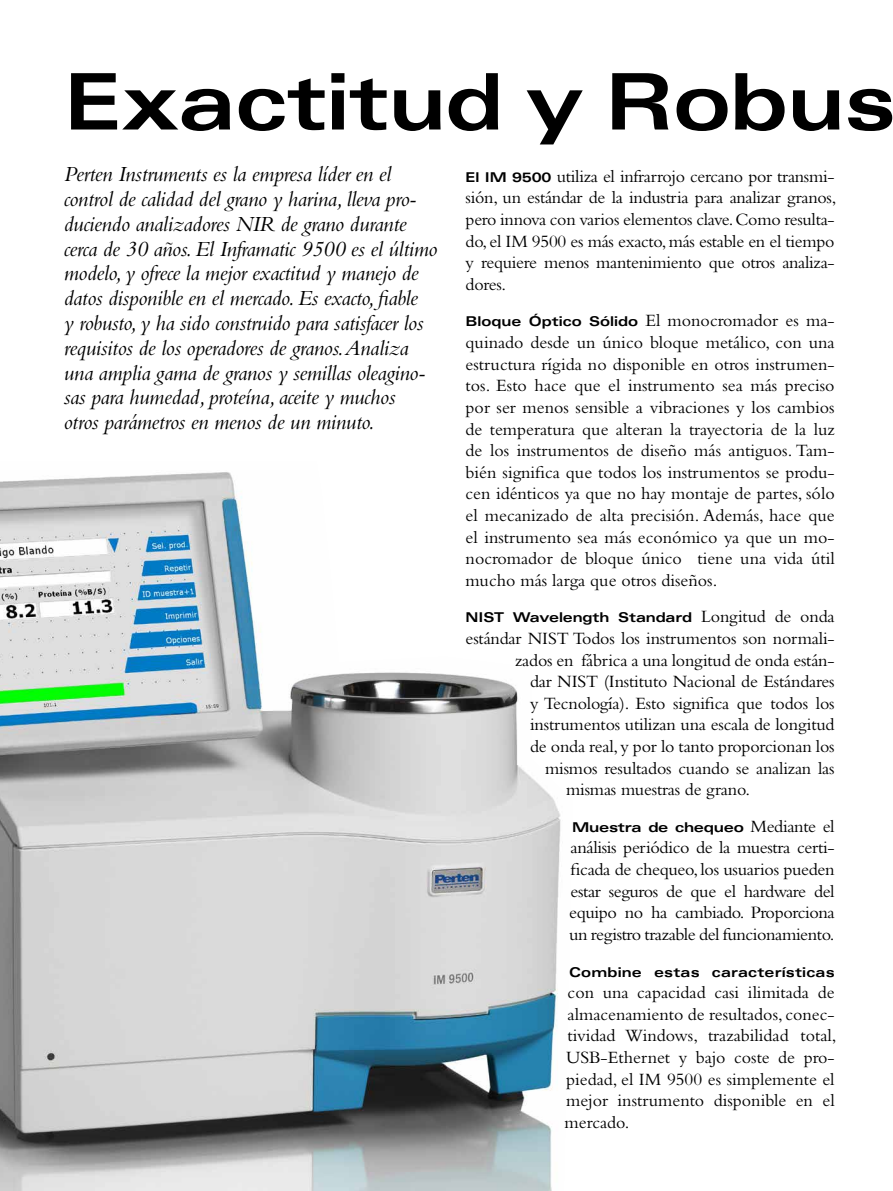
<style>
.page{position:relative;width:893px;height:1191px;background:#fff}
.page>*{position:absolute;margin:0;border:0;box-sizing:border-box;transform-origin:0 0}
.t1{font:700 expanded 78px "Univers";letter-spacing:-.01em;color:#000}
.t2{font:italic 22.5px/24.8px "Bembo";letter-spacing:-.02em;color:#000}
.t3{font:18px/21.6px "Bembo";letter-spacing:-.01em;color:#000;text-align:justify}
.t4{font:700 expanded 13.5px "Univers";letter-spacing:-.01em;color:#000}
.t5{font:700 expanded 13.5px "Univers";letter-spacing:.01em;color:#000}
.s1{font-family:"Univers";font-weight:700;font-stretch:expanded;font-size:13.5px}
.s2{font-family:"Bembo";font-weight:400;font-stretch:normal;font-size:18px}
</style>
<div class="page">
<img style="left:0;top:472px;width:561px;height:719px">
<h1 class="t1" style="left:64px;top:57px;width:833px">Exactitud y Robus</h1>
<p class="t2" style="left:64px;top:162px;width:375px">Perten Instruments es la empresa líder en el control de calidad del grano y harina, lleva pro&shy;duciendo analizadores NIR de grano durante cerca de 30 años. El Inframatic 9500 es el último modelo, y ofrece la mejor exactitud y manejo de datos disponible en el mercado. Es exacto, fiable<br>y robusto, y ha sido construido para satisfacer los requisitos de los operadores de granos.Analiza una amplia gama de granos y semillas oleagino&shy;sas para humedad, proteína, aceite y muchos<br>otros parámetros en menos de un minuto.</p>
<p class="t3" style="left:466px;top:165px;width:372px"><span class="s1">El IM 9500</span> utiliza el infrarrojo cercano por transmi&shy;sión, un estándar de la industria para analizar granos, pero innova con varios elementos clave. Como resulta&shy;do, el IM 9500 es más exacto, más estable en el tiempo y requiere menos mantenimiento que otros analiza&shy;dores.</p>
<p class="t3" style="left:466px;top:310px;width:371px"><span class="s1">Bloque Óptico Sólido</span> El monocromador es ma&shy;quinado desde un único bloque metálico, con una estructura rígida no disponible en otros instrumen&shy;tos. Esto hace que el instrumento sea más preciso por ser menos sensible a vibraciones y los cambios de temperatura que alteran la trayectoria de la luz de los instrumentos de diseño más antiguos. Tam&shy;bién significa que todos los instrumentos se produ&shy;cen idénticos ya que no hay montaje de partes, sólo el mecanizado de alta precisión. Además, hace que el instrumento sea más económico ya que un mo&shy;nocromador de bloque único tiene una vida útil mucho más larga que otros diseños.</p>
<p class="t4" style="left:466px;top:610px;width:370px">NIST Wavelength Standard <span class="s2">Longitud de onda</span></p>
<p class="t3" style="left:466px;top:627px;width:371px">estándar NIST Todos los instrumentos son normali-</p>
<p class="t3" style="left:515px;top:649px;width:321px">zados en fábrica a una longitud de onda están-</p>
<p class="t3" style="left:530px;top:670px;width:306px">dar NIST (Instituto Nacional de Estándares</p>
<p class="t3" style="left:530px;top:692px;width:306px">y Tecnología). Esto significa que todos los</p>
<p class="t3" style="left:530px;top:713px;width:306px">instrumentos utilizan una escala de longitud</p>
<p class="t3" style="left:530px;top:735px;width:306px">de onda real, y por lo tanto proporcionan los</p>
<p class="t3" style="left:545px;top:757px;width:291px">mismos resultados cuando se analizan las</p>
<p class="t3" style="left:566px;top:778px;width:185px">mismas muestras de grano.</p>
<p class="t4" style="left:572px;top:819px;width:264px">Muestra de chequeo <span class="s2">Mediante el</span></p>
<p class="t3" style="left:569px;top:836px;width:267px">análisis periódico de la muestra certi&shy;ficada de chequeo, los usuarios pueden estar seguros de que el hardware del equipo no ha cambiado. Proporciona un registro trazable del funcionamiento.</p>
<p class="t5" style="left:569px;top:964px;width:267px">Combine estas características</p>
<p class="t3" style="left:565px;top:981px;width:273px">con una capacidad casi ilimitada de almacenamiento de resultados, conec&shy;tividad Windows, trazabilidad total, USB-Ethernet y bajo coste de pro&shy;piedad, el IM 9500 es simplemente el mejor instrumento disponible en el mercado.</p>
</div>
